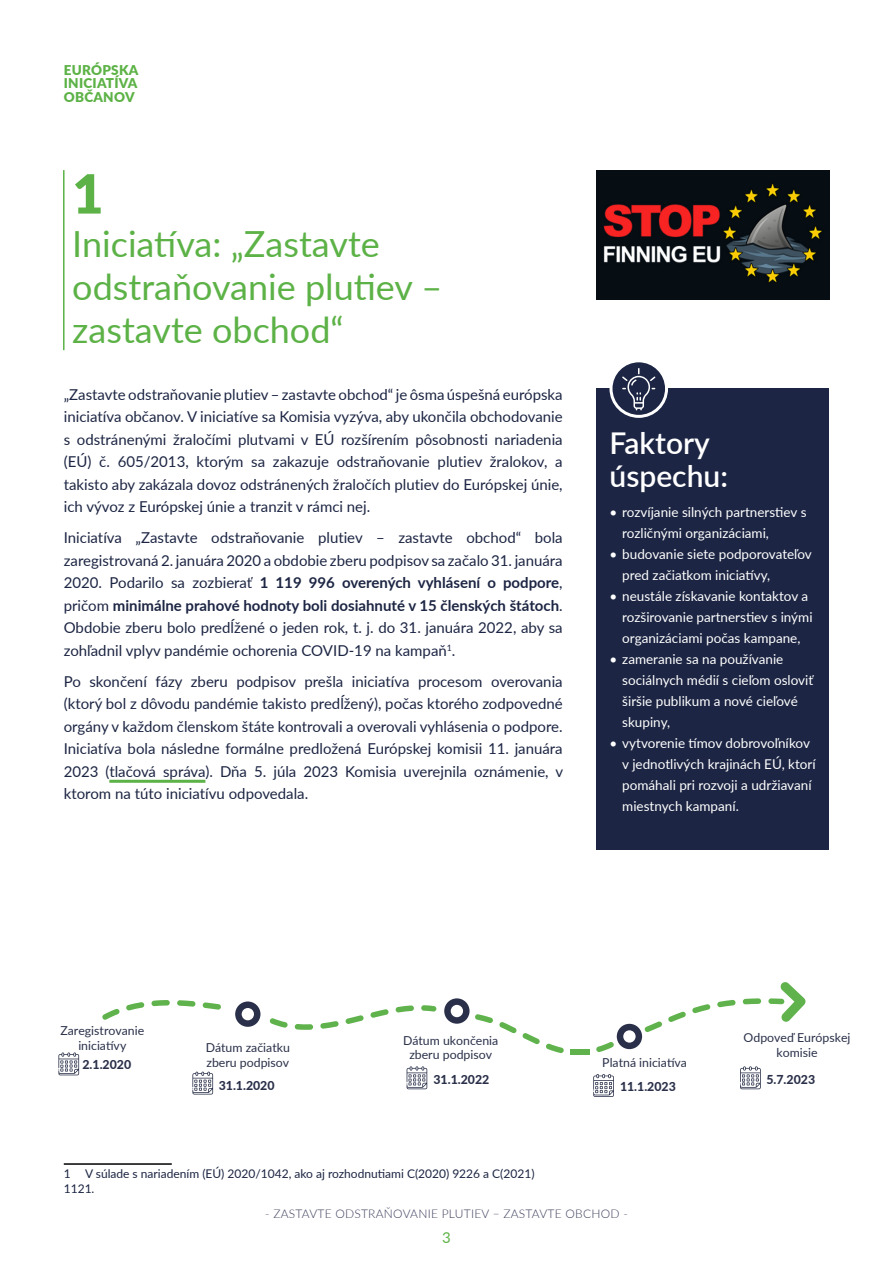
<style>
.page{position:relative;width:893px;height:1263px;background:#fff}
.page>*{position:absolute;margin:0;border:0;box-sizing:border-box;transform-origin:0 0}
.Inner_accent_color_number{font:900 54px "Lato";color:#5cb246}
.Inner_accent_title_1{font:36px/43.2px "Lato";color:#5cb246}
.Box_light_title_1{font:600 30px/33px "Lato";color:#fff}
.t1{font:15px/22.5px "Lato";color:#1c2543;text-align:justify}
.t2{font:15px "Lato";color:#5cb246}
.t3{font:13.5px/21px "Lato";color:#fff}
.t4{font:900 13.5px/13.5px "Lato";letter-spacing:.02em;color:#5cb246;text-align:justify}
.t5{font:12.3px/14.9px "Lato";color:#2a3049;text-align:center}
.t6{font:800 12.3px "Lato";color:#2a3049}
.Footnote{font:12px/14.4px "Lato";color:#1c2543}
.t7{font:300 12px "Lato";letter-spacing:.02em;color:#3c3e5c}
.s1{font-weight:700}
.s2{font-weight:800}
</style>
<div class="page">
<hr style="left:63px;top:170px;width:2px;height:180px;background:#5cb246">
<hr style="left:109px;top:780px;width:96px;height:3px;background:#5cb246">
<hr style="left:64px;top:1163px;width:108px;height:2px;background:#000">
<div style="left:597px;top:388px;width:232px;height:461px;background:#1c2543"></div>
<svg style="left:611px;top:361px;width:55px;height:55px"></svg>
<div style="left:609px;top:359px;width:59px;height:59px;border:3px solid #fff;border-radius:50%"></div>
<svg style="left:622px;top:368px;width:33px;height:42px"></svg>
<svg style="left:235px;top:1001px;width:25px;height:26px"></svg>
<svg style="left:151px;top:1000px;width:19px;height:6px"></svg>
<svg style="left:177px;top:1000px;width:19px;height:6px"></svg>
<svg style="left:203px;top:1002px;width:18px;height:8px"></svg>
<svg style="left:102px;top:1008px;width:18px;height:12px"></svg>
<svg style="left:126px;top:1002px;width:18px;height:8px"></svg>
<svg style="left:370px;top:1009px;width:19px;height:9px"></svg>
<svg style="left:395px;top:1005px;width:19px;height:7px"></svg>
<svg style="left:345px;top:1015px;width:19px;height:9px"></svg>
<svg style="left:421px;top:1005px;width:16px;height:6px"></svg>
<svg style="left:295px;top:1024px;width:18px;height:6px"></svg>
<svg style="left:269px;top:1018px;width:19px;height:9px"></svg>
<svg style="left:320px;top:1021px;width:19px;height:8px"></svg>
<svg style="left:444px;top:998px;width:49px;height:26px"></svg>
<svg style="left:546px;top:1043px;width:18px;height:10px"></svg>
<div style="left:570px;top:1049px;width:19px;height:6px;background:#60b34c"></div>
<svg style="left:499px;top:1022px;width:41px;height:22px"></svg>
<svg style="left:668px;top:1011px;width:18px;height:11px"></svg>
<svg style="left:743px;top:998px;width:18px;height:6px"></svg>
<svg style="left:596px;top:1021px;width:66px;height:31px"></svg>
<svg style="left:768px;top:982px;width:37px;height:40px"></svg>
<svg style="left:717px;top:1000px;width:19px;height:7px"></svg>
<svg style="left:692px;top:1004px;width:18px;height:9px"></svg>
<svg style="left:740px;top:1066px;width:21px;height:23px"></svg>
<svg style="left:593px;top:1074px;width:21px;height:23px"></svg>
<svg style="left:407px;top:1066px;width:20px;height:23px"></svg>
<svg style="left:192px;top:1072px;width:21px;height:22px"></svg>
<svg style="left:58px;top:1052px;width:21px;height:23px"></svg>
<img style="left:597px;top:170px;width:232px;height:129px">
<p class="t4" style="left:64px;top:62px;width:76px">EURÓPSKA INICIATÍVA OBČANOV</p>
<p class="Inner_accent_color_number" style="left:72px;top:153px;width:33px">1</p>
<p class="Inner_accent_title_1" style="left:72px;top:221px;width:372px">Iniciatíva: „Zastavte odstraňovanie plutiev – zastavte obchod“</p>
<p class="t1" style="left:64px;top:382px;width:500px">„Zastavte odstraňovanie plutiev – zastavte obchod“ je ôsma úspešná európska iniciatíva občanov. V iniciatíve sa Komisia vyzýva, aby ukončila obchodovanie s odstránenými žraločími plutvami v EÚ rozšírením pôsobnosti nariadenia (EÚ) č. 605/2013, ktorým sa zakazuje odstraňovanie plutiev žralokov, a takisto aby zakázala dovoz odstránených žraločích plutiev do Európskej únie, ich vývoz z Európskej únie a tranzit v rámci nej.</p>
<p class="t1" style="left:64px;top:526px;width:500px">Iniciatíva „Zastavte odstraňovanie plutiev – zastavte obchod“ bola zaregistrovaná 2. januára 2020 a obdobie zberu podpisov sa začalo 31. januára 2020. Podarilo sa zozbierať <span class="s1">1 119 996 overených vyhlásení o podpore</span>, pričom <span class="s1">minimálne prahové hodnoty boli dosiahnuté v 15 členských štátoch</span>.<br>Obdobie zberu bolo predĺžené o jeden rok, t. j. do 31. januára 2022, aby sa zohľadnil vplyv pandémie ochorenia COVID-19 na kampaň<sup>1</sup>.</p>
<p class="t1" style="left:64px;top:669px;width:501px">Po skončení fázy zberu podpisov prešla iniciatíva procesom overovania (ktorý bol z dôvodu pandémie takisto predĺžený), počas ktorého zodpovedné orgány v každom členskom štáte kontrovali a overovali vyhlásenia o podpore.<br>Iniciatíva bola následne formálne predložená Európskej komisii 11. januára 2023 (tlačová správa). Dňa 5. júla 2023 Komisia uverejnila oznámenie, v ktorom na túto iniciatívu odpovedala.</p>
<p class="Box_light_title_1" style="left:609px;top:426px;width:120px">Faktory úspechu:</p>
<p class="t3" style="left:622px;top:501px;width:186px;text-indent:-13px">• rozvíjanie silných partnerstiev s rozličnými organizáciami,</p>
<p class="t3" style="left:622px;top:543px;width:191px;text-indent:-13px">• budovanie siete podporovateľov pred začiatkom iniciatívy,</p>
<p class="t3" style="left:622px;top:585px;width:192px;text-indent:-13px">• neustále získavanie kontaktov a rozširovanie partnerstiev s inými organizáciami počas kampane,</p>
<p class="t3" style="left:622px;top:648px;width:193px;text-indent:-13px">• zameranie sa na používanie sociálnych médií s cieľom osloviť širšie publikum a nové cieľové skupiny,</p>
<p class="t3" style="left:622px;top:732px;width:195px;text-indent:-13px">• vytvorenie tímov dobrovoľníkov v jednotlivých krajinách EÚ, ktorí pomáhali pri rozvoji a udržiavaní miestnych kampaní.</p>
<p class="t5" style="left:60px;top:1022px;width:85px">Zaregistrovanie iniciatívy</p>
<p class="t6" style="left:82px;top:1056px;width:50px">2.1.2020</p>
<p class="t5" style="left:206px;top:1039px;width:86px;text-align:left">Dátum začiatku zberu podpisov</p>
<p class="t6" style="left:219px;top:1076px;width:57px">31.1.2020</p>
<p class="t5" style="left:403px;top:1032px;width:97px">Dátum ukončenia zberu podpisov</p>
<p class="t6" style="left:433px;top:1070px;width:57px">31.1.2022</p>
<p class="Footnote" style="left:64px;top:1166px;width:472px">1 V súlade s nariadením (EÚ) 2020/1042, ako aj rozhodnutiami C(2020) 9226 a C(2021)<br>1121.</p>
<p class="t5" style="left:602px;top:1050px;width:86px;line-height:23.7px">Platná iniciatíva<br><span class="s2">11.1.2023</span></p>
<p class="t5" style="left:744px;top:1030px;width:108px">Odpoveď Európskej komisie</p>
<p class="t6" style="left:766px;top:1070px;width:50px">5.7.2023</p>
<p class="t7" style="left:265px;top:1206px;width:364px">- ZASTAVTE ODSTRAŇOVANIE PLUTIEV – ZASTAVTE OBCHOD -</p>
<p class="t2" style="left:442px;top:1227px;width:10px">3</p>
</div>
